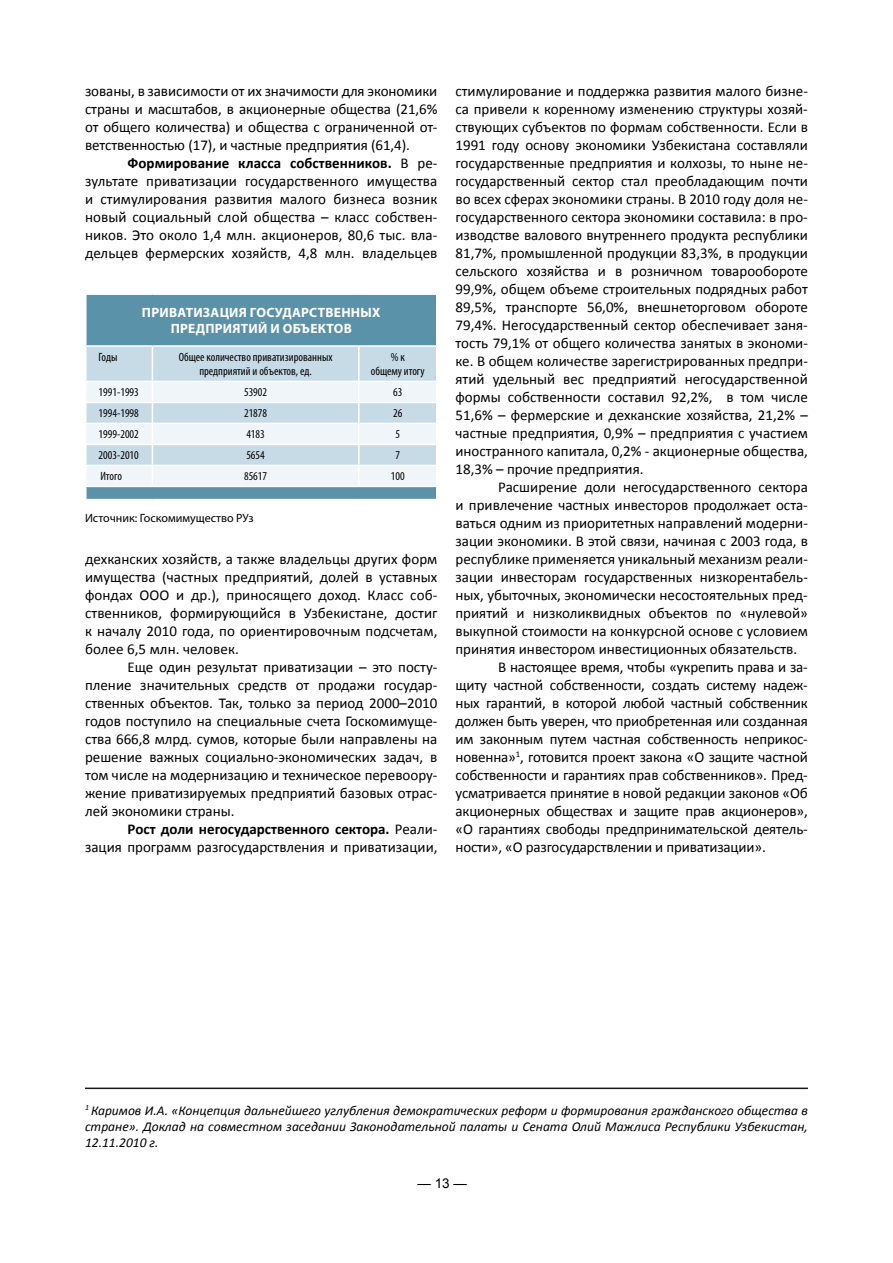
<style>
.page{position:relative;width:893px;height:1263px;background:#fff}
.page>*{position:absolute;margin:0;border:0;box-sizing:border-box;transform-origin:0 0}
.t1{font:15px/18px "Calibri";letter-spacing:-.005em;color:#000;text-align:justify}
.t2{font:italic 13.5px/16.2px "Calibri";color:#000;text-align:justify}
.t3{font:700 13.5px/16.2px "Myriad Pro";letter-spacing:.02em;color:#fff;text-align:center}
.t4{font:13.5px "Arial";color:#000}
.t5{font:condensed 12px/14.4px "Myriad Pro";color:#000;text-align:center}
.t6{font:12px "Myriad Pro";color:#000}
.s1{font-weight:700}
</style>
<div class="page">
<hr style="left:85px;top:1087px;width:723px;height:2px;background:#1a171b">
<div style="left:87px;top:295px;width:349px;height:50px;background:#5a92a9"></div>
<svg style="left:86px;top:346px;width:351px;height:153px"></svg>
<p class="t1" style="left:85px;top:82px;width:354px">зованы, в зависимости от их значимости для экономики страны и масштабов, в акционерные общества (21,6% от общего количества) и общества с ограниченной от&shy;ветственностью (17), и частные предприятия (61,4).</p>
<p class="t1" style="left:85px;top:154px;width:354px;text-indent:43px"><span class="s1">Формирование класса собственников.</span> В ре&shy;зультате приватизации государственного имущества и стимулирования развития малого бизнеса возник новый социальный слой общества – класс собствен&shy;ников. Это около 1,4 млн. акционеров, 80,6 тыс. вла&shy;дельцев фермерских хозяйств, 4,8 млн. владельцев</p>
<p class="t3" style="left:142px;top:304px;width:240px">Приватизация государственных предприятий и объектов</p>
<p class="t5" style="left:99px;top:350px;width:20px">Годы</p>
<p class="t5" style="left:179px;top:350px;width:155px">Общее количество приватизированных предприятий и объектов, ед.</p>
<p class="t5" style="left:371px;top:350px;width:55px">% к<br>общему итогу</p>
<p class="t5" style="left:99px;top:385px;width:42px">1991-1993</p>
<p class="t5" style="left:244px;top:385px;width:25px">53902</p>
<p class="t5" style="left:393px;top:385px;width:11px">63</p>
<p class="t5" style="left:99px;top:406px;width:42px">1994-1998</p>
<p class="t5" style="left:244px;top:406px;width:25px">21878</p>
<p class="t5" style="left:393px;top:406px;width:11px">26</p>
<p class="t5" style="left:99px;top:427px;width:42px">1999-2002</p>
<p class="t5" style="left:246px;top:427px;width:20px">4183</p>
<p class="t5" style="left:395px;top:427px;width:6px">5</p>
<p class="t5" style="left:99px;top:448px;width:42px">2003-2010</p>
<p class="t5" style="left:246px;top:448px;width:20px">5654</p>
<p class="t5" style="left:395px;top:448px;width:6px">7</p>
<p class="t5" style="left:100px;top:469px;width:23px">Итого</p>
<p class="t5" style="left:244px;top:469px;width:25px">85617</p>
<p class="t5" style="left:391px;top:469px;width:15px">100</p>
<p class="t6" style="left:85px;top:510px;width:170px">Источник: Госкомимущество РУз</p>
<p class="t1" style="left:85px;top:549px;width:354px">дехканских хозяйств, а также владельцы других форм имущества (частных предприятий, долей в уставных фондах ООО и др.), приносящего доход. Класс соб&shy;ственников, формирующийся в Узбекистане, достиг к началу 2010 года, по ориентировочным подсчетам, более 6,5 млн. человек.</p>
<p class="t1" style="left:85px;top:657px;width:354px;text-indent:43px">Еще один результат приватизации – это посту&shy;пление значительных средств от продажи государ&shy;ственных объектов. Так, только за период 2000–2010 годов поступило на специальные счета Госкомимуще&shy;ства 666,8 млрд. сумов, которые были направлены на решение важных социально-экономических задач, в том числе на модернизацию и техническое перевоору&shy;жение приватизируемых предприятий базовых отрас&shy;лей экономики страны.</p>
<p class="t1" style="left:85px;top:819px;width:354px;text-align:right"><span class="s1">Рост доли негосударственного сектора.</span> Реали-<br>зация программ разгосударствления и приватизации,</p>
<p class="t1" style="left:455px;top:82px;width:354px">стимулирование и поддержка развития малого бизне&shy;са привели к коренному изменению структуры хозяй&shy;ствующих субъектов по формам собственности. Если в 1991 году основу экономики Узбекистана составляли государственные предприятия и колхозы, то ныне не&shy;государственный сектор стал преобладающим почти во всех сферах экономики страны. В 2010 году доля не&shy;государственного сектора экономики составила: в про&shy;изводстве валового внутреннего продукта республики 81,7%, промышленной продукции 83,3%, в продукции сельского хозяйства и в розничном товарообороте 99,9%, общем объеме строительных подрядных работ 89,5%, транспорте 56,0%, внешнеторговом обороте 79,4%. Негосударственный сектор обеспечивает заня&shy;тость 79,1% от общего количества занятых в экономи&shy;ке. В общем количестве зарегистрированных предпри&shy;ятий удельный вес предприятий негосударственной формы собственности составил 92,2%, в том числе 51,6% – фермерские и дехканские хозяйства, 21,2% – частные предприятия, 0,9% – предприятия с участием иностранного капитала, 0,2% - акционерные общества, 18,3% – прочие предприятия.</p>
<p class="t1" style="left:498px;top:478px;width:311px">Расширение доли негосударственного сектора</p>
<p class="t1" style="left:455px;top:496px;width:354px">и привлечение частных инвесторов продолжает оста-</p>
<p class="t1" style="left:455px;top:514px;width:354px">ваться одним из приоритетных направлений модерни-</p>
<p class="t1" style="left:455px;top:532px;width:354px">зации экономики. В этой связи, начиная с 2003 года, в</p>
<p class="t1" style="left:455px;top:550px;width:354px">республике применяется уникальный механизм реали-</p>
<p class="t1" style="left:455px;top:568px;width:354px">зации инвесторам государственных низкорентабель-</p>
<p class="t1" style="left:455px;top:586px;width:354px">ных, убыточных, экономически несостоятельных пред-</p>
<p class="t1" style="left:455px;top:604px;width:354px">приятий и низколиквидных объектов по «нулевой»</p>
<p class="t1" style="left:455px;top:622px;width:354px">выкупной стоимости на конкурсной основе с условием</p>
<p class="t1" style="left:455px;top:640px;width:343px">принятия инвестором инвестиционных обязательств.</p>
<p class="t1" style="left:498px;top:658px;width:311px">В настоящее время, чтобы «укрепить права и за-</p>
<p class="t1" style="left:455px;top:676px;width:354px">щиту частной собственности, создать систему надеж-</p>
<p class="t1" style="left:455px;top:694px;width:354px">ных гарантий, в которой любой частный собственник</p>
<p class="t1" style="left:455px;top:712px;width:354px">должен быть уверен, что приобретенная или созданная</p>
<p class="t1" style="left:455px;top:730px;width:354px">им законным путем частная собственность неприкос-</p>
<p class="t1" style="left:455px;top:748px;width:354px">новенна»<sup>1</sup>, готовится проект закона «О защите частной</p>
<p class="t1" style="left:455px;top:766px;width:354px">собственности и гарантиях прав собственников». Пред-</p>
<p class="t1" style="left:455px;top:784px;width:354px">усматривается принятие в новой редакции законов «Об</p>
<p class="t1" style="left:455px;top:802px;width:354px">акционерных обществах и защите прав акционеров»,</p>
<p class="t1" style="left:455px;top:820px;width:354px">«О гарантиях свободы предпринимательской деятель-</p>
<p class="t1" style="left:455px;top:838px;width:312px">ности», «О разгосударствлении и приватизации».</p>
<p class="t2" style="left:85px;top:1101px;width:724px"><sup>1</sup> Каримов И.А. «Концепция дальнейшего углубления демократических реформ и формирования гражданского общества в стране». Доклад на совместном заседании Законодательной палаты и Сената Олий Мажлиса Республики Узбекистан, 12.11.2010 г.</p>
<p class="t4" style="left:417px;top:1174px;width:51px">— 13 —</p>
</div>
